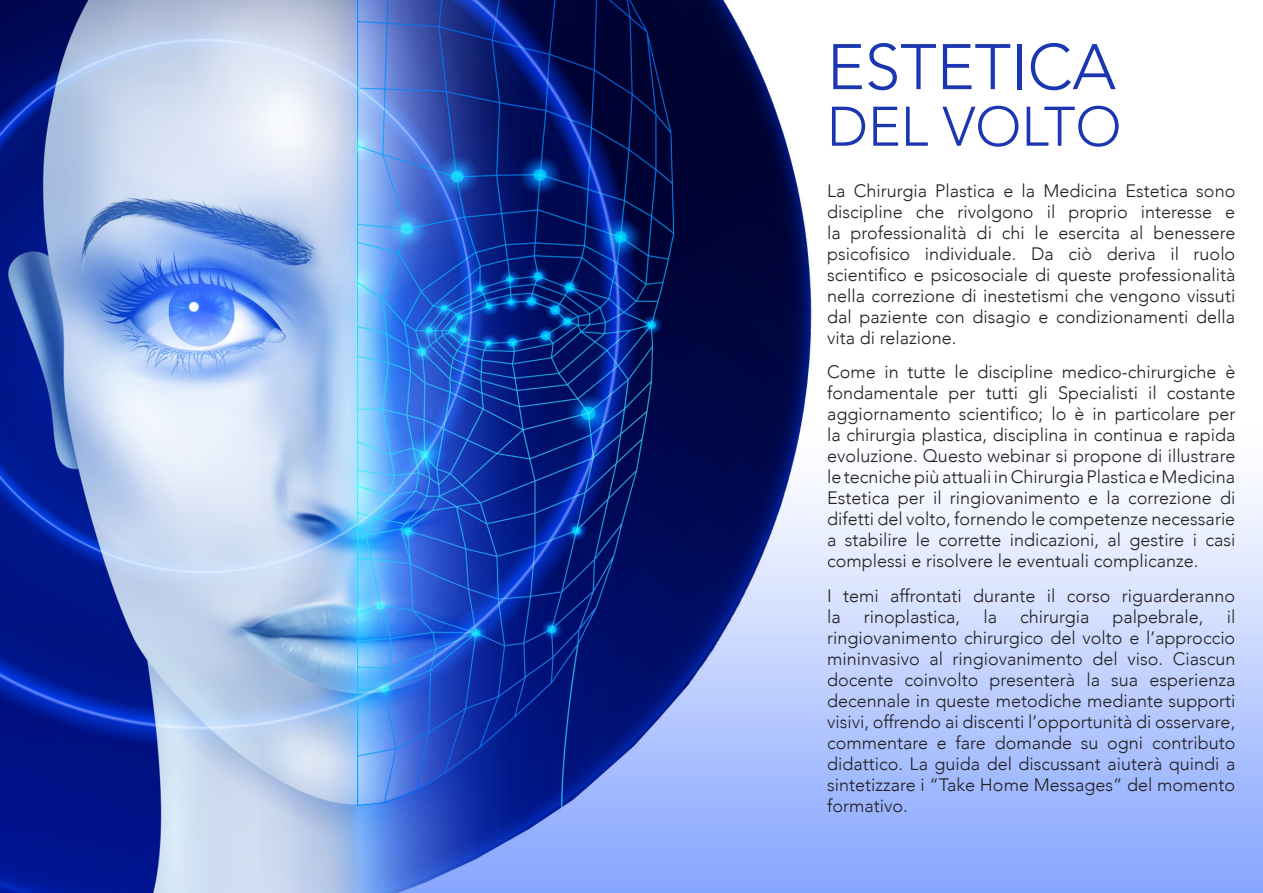
<style>
.page{position:relative;width:1263px;height:893px;background:#fff}
.page>*{position:absolute;margin:0;border:0;box-sizing:border-box;transform-origin:0 0}
.t1{font:300 63.6px "Avenir";color:#1a36b1}
.t2{font:300 55.2px "Avenir";color:#1a36b1}
.t3{font:300 18px/21px "Avenir";color:#231f20;text-align:justify}
</style>
<div class="page">
<img style="left:0;top:0;width:1263px;height:893px">
<p class="t1" style="left:827px;top:30px;width:290px">ESTETICA</p>
<p class="t2" style="left:827px;top:94px;width:296px">DEL VOLTO</p>
<p class="t3" style="left:827px;top:180px;width:410px">La Chirurgia Plastica e la Medicina Estetica sono discipline che rivolgono il proprio interesse e la professionalità di chi le esercita al benessere psicofisico individuale. Da ciò deriva il ruolo scientifico e psicosociale di queste professionalità nella correzione di inestetismi che vengono vissuti dal paziente con disagio e condizionamenti della vita di relazione.</p>
<p class="t3" style="left:827px;top:361px;width:410px">Come in tutte le discipline medico-chirurgiche è fondamentale per tutti gli Specialisti il costante aggiornamento scientifico; lo è in particolare per la chirurgia plastica, disciplina in continua e rapida evoluzione. Questo webinar si propone di illustrare le tecniche più attuali in Chirurgia Plastica e Medicina Estetica per il ringiovanimento e la correzione di difetti del volto, fornendo le competenze necessarie a stabilire le corrette indicazioni, al gestire i casi complessi e risolvere le eventuali complicanze.</p>
<p class="t3" style="left:827px;top:585px;width:410px">I temi affrontati durante il corso riguarderanno la</p>
<p class="t3" style="left:827px;top:606px;width:410px;text-indent:400px">il ringiovanimento chirurgico del volto e l’approccio mininvasivo al ringiovanimento del viso. Ciascun docente coinvolto presenterà la sua esperienza decennale in queste metodiche mediante supporti visivi, offrendo ai discenti l’opportunità di osservare, commentare e fare domande su ogni contributo didattico. La guida del discussant aiuterà quindi a sintetizzare i “Take Home Messages” del momento formativo.</p>
<p class="t3" style="left:864px;top:606px;width:98px">rinoplastica,</p>
<p class="t3" style="left:983px;top:606px;width:15px">la</p>
<p class="t3" style="left:1020px;top:606px;width:71px">chirurgia</p>
<p class="t3" style="left:1112px;top:606px;width:93px">palpebrale,</p>
</div>
